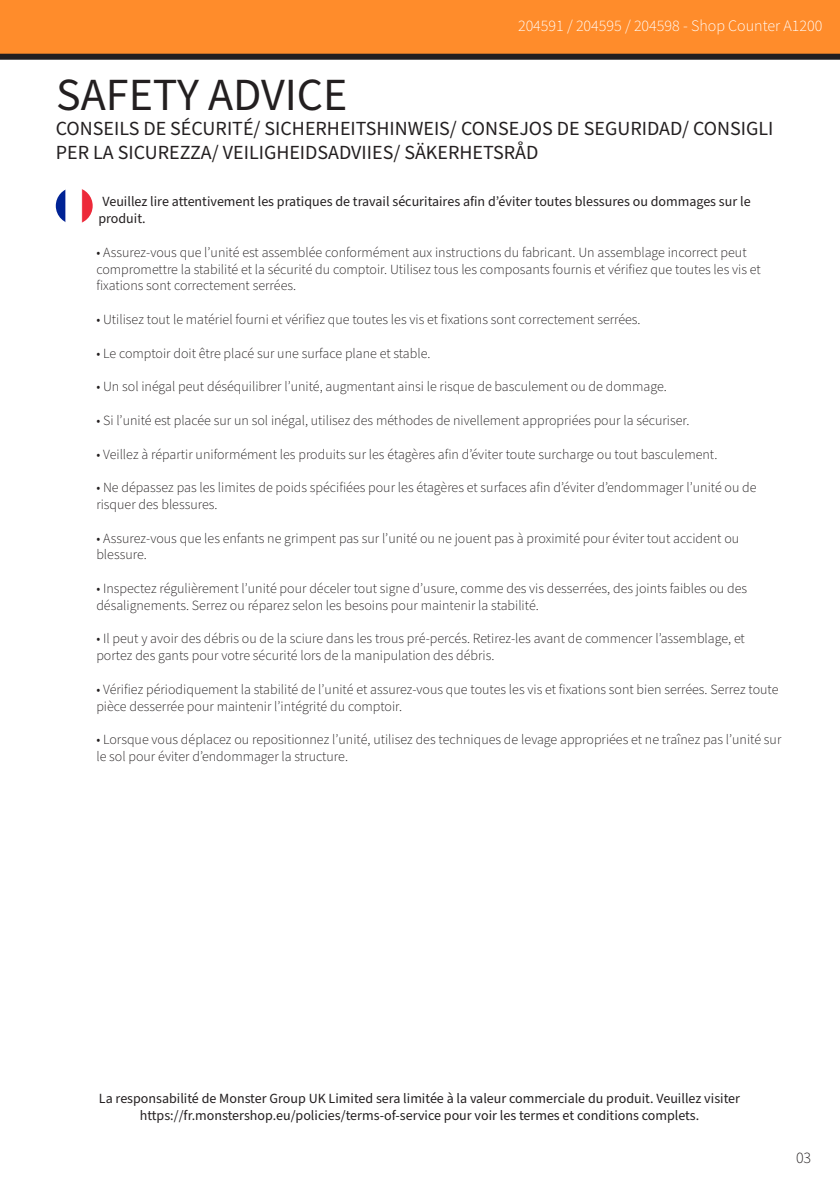
<style>
.page{position:relative;width:840px;height:1191px;background:#fff}
.page>*{position:absolute;margin:0;border:0;box-sizing:border-box;transform-origin:0 0}
.t1{font:46px "Source Sans Pro";color:#231f20}
.t2{font:20px/24px "Source Sans Pro";color:#231f20}
.t3{font:300 16px "Source Sans Pro";color:#fff}
.t4{font:300 16px "Source Sans Pro";color:#231f20}
.t5{font:300 14px/16.8px "Source Sans Pro";color:#231f20}
.t6{font:14px/16.8px "Source Sans Pro";color:#231f20}
</style>
<div class="page">
<div style="left:0;top:0;width:839px;height:57px;background:#ff8c2b"></div>
<div style="left:0;top:54px;width:839px;height:6px;background:#231f20"></div>
<img style="left:56px;top:189px;width:37px;height:34px">
<p class="t3" style="left:517px;top:15px;width:306px">204591 / 204595 / 204598 - Shop Counter A1200</p>
<p class="t1" style="left:56px;top:64px;width:292px">SAFETY ADVICE</p>
<p class="t2" style="left:56px;top:117px;width:718px">CONSEILS DE SÉCURITÉ/ SICHERHEITSHINWEIS/ CONSEJOS DE SEGURIDAD/ CONSIGLI<br>PER LA SICUREZZA/ VEILIGHEIDSADVIIES/ SÄKERHETSRÅD</p>
<p class="t6" style="left:98px;top:194px;width:653px">Veuillez lire attentivement les pratiques de travail sécuritaires afin d’éviter toutes blessures ou dommages sur le produit.</p>
<p class="t5" style="left:96px;top:244px;width:665px">• Assurez-vous que l’unité est assemblée conformément aux instructions du fabricant. Un assemblage incorrect peut compromettre la stabilité et la sécurité du comptoir. Utilisez tous les composants fournis et vérifiez que toutes les vis et fixations sont correctement serrées.</p>
<p class="t5" style="left:96px;top:311px;width:545px">• Utilisez tout le matériel fourni et vérifiez que toutes les vis et fixations sont correctement serrées.</p>
<p class="t5" style="left:96px;top:345px;width:335px">• Le comptoir doit être placé sur une surface plane et stable.</p>
<p class="t5" style="left:96px;top:379px;width:571px">• Un sol inégal peut déséquilibrer l’unité, augmentant ainsi le risque de basculement ou de dommage.</p>
<p class="t5" style="left:96px;top:412px;width:594px">• Si l’unité est placée sur un sol inégal, utilisez des méthodes de nivellement appropriées pour la sécuriser.</p>
<p class="t5" style="left:96px;top:446px;width:622px">• Veillez à répartir uniformément les produits sur les étagères afin d’éviter toute surcharge ou tout basculement.</p>
<p class="t5" style="left:96px;top:479px;width:661px">• Ne dépassez pas les limites de poids spécifiées pour les étagères et surfaces afin d’éviter d’endommager l’unité ou de risquer des blessures.</p>
<p class="t5" style="left:96px;top:530px;width:644px">• Assurez-vous que les enfants ne grimpent pas sur l’unité ou ne jouent pas à proximité pour éviter tout accident ou blessure.</p>
<p class="t5" style="left:96px;top:580px;width:652px">• Inspectez régulièrement l’unité pour déceler tout signe d’usure, comme des vis desserrées, des joints faibles ou des désalignements. Serrez ou réparez selon les besoins pour maintenir la stabilité.</p>
<p class="t5" style="left:96px;top:631px;width:649px">• Il peut y avoir des débris ou de la sciure dans les trous pré-percés. Retirez-les avant de commencer l’assemblage, et portez des gants pour votre sécurité lors de la manipulation des débris.</p>
<p class="t5" style="left:96px;top:681px;width:683px">• Vérifiez périodiquement la stabilité de l’unité et assurez-vous que toutes les vis et fixations sont bien serrées. Serrez toute pièce desserrée pour maintenir l’intégrité du comptoir.</p>
<p class="t5" style="left:96px;top:731px;width:686px">• Lorsque vous déplacez ou repositionnez l’unité, utilisez des techniques de levage appropriées et ne traînez pas l’unité sur le sol pour éviter d’endommager la structure.</p>
<p class="t6" style="left:99px;top:1090px;width:642px">La responsabilité de Monster Group UK Limited sera limitée à la valeur commerciale du produit. Veuillez visiter</p>
<p class="t6" style="left:140px;top:1107px;width:560px">https://fr.monstershop.eu/policies/terms-of-service pour voir les termes et conditions complets.</p>
<p class="t4" style="left:795px;top:1146px;width:17px">03</p>
</div>
